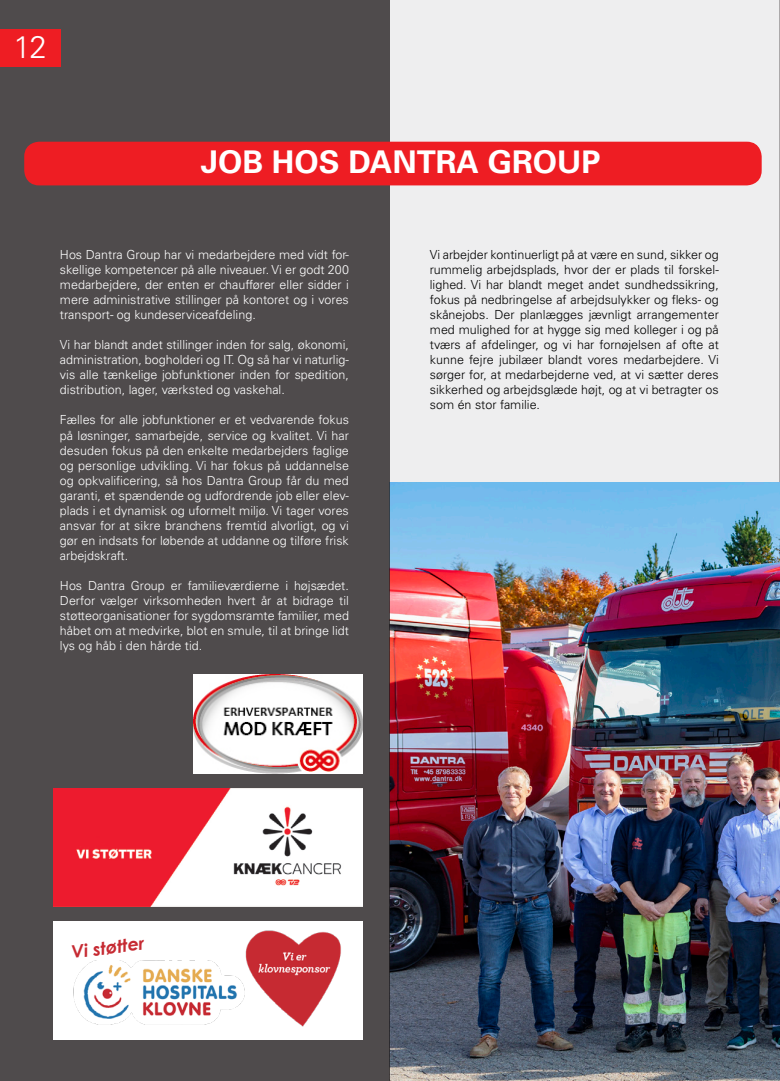
<style>
.page{position:relative;width:780px;height:1081px;background:#fff}
.page>*{position:absolute;margin:0;border:0;box-sizing:border-box;transform-origin:0 0}
.t1{font:700 31.25px "Univers LT Std";color:#fff}
.t2{font:300 31.25px "Univers LT Std";color:#fff}
.t3{font:italic 700 17.5px "Century Gothic";color:#c62a32}
.t4{font:300 12.5px/15px "Univers LT Std";color:#fff;text-align:justify}
.t5{font:300 12.5px/15px "Univers LT Std";color:#000;text-align:justify}
</style>
<div class="page">
<div style="left:390px;top:0;width:390px;height:482px;background:#eeeeef"></div>
<hr style="left:779px;top:0;width:1px;height:1081px;background:#231f20">
<img style="left:390px;top:482px;width:390px;height:599px">
<div style="left:0;top:0;width:390px;height:1081px;background:#4f4b4c"></div>
<div style="left:24px;top:142px;width:737px;height:43px;background:#ee1d23;border-radius:15px"></div>
<div style="left:0;top:29px;width:60px;height:37px;background:#ee1d23"></div>
<img style="left:53px;top:788px;width:310px;height:119px">
<div style="left:53px;top:921px;width:310px;height:119px;background:#fff"></div>
<img style="left:73px;top:930px;width:268px;height:97px">
<div style="left:57px;top:927px;width:164px;height:33px;background:#fff"></div>
<img style="left:193px;top:674px;width:170px;height:99px">
<p class="t2" style="left:14px;top:28px;width:35px">12</p>
<p class="t1" style="left:201px;top:144px;width:401px">JOB HOS DANTRA GROUP</p>
<p class="t4" style="left:60px;top:247px;width:290px">Hos Dantra Group har vi medarbejdere med vidt for&shy;skellige kompetencer på alle niveauer. Vi er godt 200 medarbejdere, der enten er chauffører eller sidder i mere administrative stillinger på kontoret og i vores transport- og kundeserviceafdeling.</p>
<p class="t4" style="left:60px;top:337px;width:290px">Vi har blandt andet stillinger inden for salg, økonomi, administration, bogholderi og IT. Og så har vi naturlig&shy;vis alle tænkelige jobfunktioner inden for spedition, distribution, lager, værksted og vaskehal.</p>
<p class="t4" style="left:60px;top:412px;width:290px">Fælles for alle jobfunktioner er et vedvarende fokus på løsninger, samarbejde, service og kvalitet. Vi har desuden fokus på den enkelte medarbejders faglige og personlige udvikling. Vi har fokus på uddannelse og opkvalificering, så hos Dantra Group får du med garanti, et spændende og udfordrende job eller elev&shy;plads i et dynamisk og uformelt miljø. Vi tager vores ansvar for at sikre branchens fremtid alvorligt, og vi gør en indsats for løbende at uddanne og tilføre frisk arbejdskraft.</p>
<p class="t4" style="left:60px;top:577px;width:290px">Hos Dantra Group er familieværdierne i højsædet.<br>Derfor vælger virksomheden hvert år at bidrage til støtteorganisationer for sygdomsramte familier, med håbet om at medvirke, blot en smule, til at bringe lidt lys og håb i den hårde tid.</p>
<p class="t5" style="left:430px;top:247px;width:290px">Vi arbejder kontinuerligt på at være en sund, sikker og rummelig arbejdsplads, hvor der er plads til forskel&shy;lighed. Vi har blandt meget andet sundhedssikring, fokus på nedbringelse af arbejdsulykker og fleks- og skånejobs. Der planlægges jævnligt arrangementer med mulighed for at hygge sig med kolleger i og på tværs af afdelinger, og vi har fornøjelsen af ofte at kunne fejre jubilæer blandt vores medarbejdere. Vi sørger for, at medarbejderne ved, at vi sætter deres sikkerhed og arbejdsglæde højt, og at vi betragter os som én stor familie.</p>
<p class="t3" style="left:70px;top:939px;width:75px;rotate:-7deg">Vi støtter</p>
</div>
